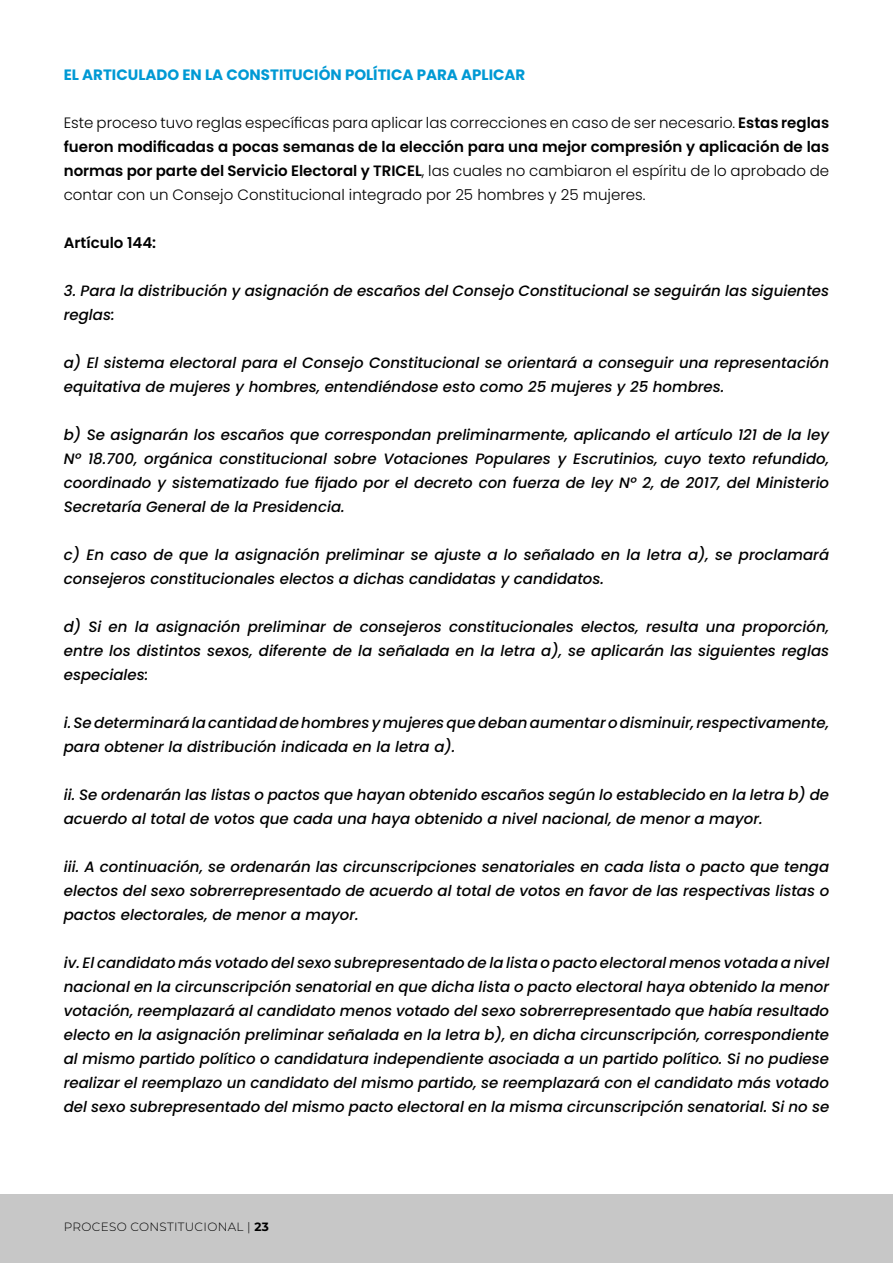
<style>
.page{position:relative;width:893px;height:1263px;background:#fff}
.page>*{position:absolute;margin:0;border:0;box-sizing:border-box;transform-origin:0 0}
.t1{font:italic 500 15px/24px "Poppins";color:#000}
.t2{font:300 15px/24px "Poppins";color:#000;text-align:justify}
.t3{font:700 15px "Poppins";color:#0099d4}
.t4{font:600 15px "Poppins";color:#000}
.t5{font:300 12px "Montserrat";letter-spacing:.025em;color:#000}
.s1{font-weight:600}
.s2{font-weight:700}
</style>
<div class="page">
<div style="left:0;top:1195px;width:893px;height:68px;background:#c7c7c7"></div>
<p class="t3" style="left:64px;top:66px;width:463px">EL ARTICULADO EN LA CONSTITUCIÓN POLÍTICA PARA APLICAR</p>
<p class="t2" style="left:64px;top:110px;width:767px">Este proceso tuvo reglas específicas para aplicar las correcciones en caso de ser necesario. <span class="s1">Estas reglas fueron modificadas a pocas semanas de la elección para una mejor compresión y aplicación de las normas por parte del Servicio Electoral y TRICEL</span>, las cuales no cambiaron el espíritu de lo aprobado de contar con un Consejo Constitucional integrado por 25 hombres y 25 mujeres.</p>
<p class="t4" style="left:64px;top:234px;width:94px">Artículo 144:</p>
<p class="t1" style="left:64px;top:278px;width:767px">3. Para la distribución y asignación de escaños del Consejo Constitucional se seguirán las siguientes reglas:</p>
<p class="t1" style="left:64px;top:350px;width:767px">a) El sistema electoral para el Consejo Constitucional se orientará a conseguir una representación equitativa de mujeres y hombres, entendiéndose esto como 25 mujeres y 25 hombres.</p>
<p class="t1" style="left:64px;top:422px;width:767px;text-align:justify">b) Se asignarán los escaños que correspondan preliminarmente, aplicando el artículo 121 de la ley Nº 18.700, orgánica constitucional sobre Votaciones Populares y Escrutinios, cuyo texto refundido, coordinado y sistematizado fue fijado por el decreto con fuerza de ley Nº 2, de 2017, del Ministerio Secretaría General de la Presidencia.</p>
<p class="t1" style="left:64px;top:542px;width:767px">c) En caso de que la asignación preliminar se ajuste a lo señalado en la letra a), se proclamará consejeros constitucionales electos a dichas candidatas y candidatos.</p>
<p class="t1" style="left:64px;top:614px;width:767px;text-align:justify">d) Si en la asignación preliminar de consejeros constitucionales electos, resulta una proporción, entre los distintos sexos, diferente de la señalada en la letra a), se aplicarán las siguientes reglas especiales:</p>
<p class="t1" style="left:64px;top:710px;width:767px">i. Se determinará la cantidad de hombres y mujeres que deban aumentar o disminuir, respectivamente, para obtener la distribución indicada en la letra a).</p>
<p class="t1" style="left:64px;top:782px;width:767px">ii. Se ordenarán las listas o pactos que hayan obtenido escaños según lo establecido en la letra b) de acuerdo al total de votos que cada una haya obtenido a nivel nacional, de menor a mayor.</p>
<p class="t1" style="left:64px;top:854px;width:767px;text-align:justify">iii. A continuación, se ordenarán las circunscripciones senatoriales en cada lista o pacto que tenga electos del sexo sobrerrepresentado de acuerdo al total de votos en favor de las respectivas listas o pactos electorales, de menor a mayor.</p>
<p class="t1" style="left:64px;top:950px;width:767px;text-align:justify">iv. El candidato más votado del sexo subrepresentado de la lista o pacto electoral menos votada a nivel nacional en la circunscripción senatorial en que dicha lista o pacto electoral haya obtenido la menor votación, reemplazará al candidato menos votado del sexo sobrerrepresentado que había resultado electo en la asignación preliminar señalada en la letra b), en dicha circunscripción, correspondiente al mismo partido político o candidatura independiente asociada a un partido político. Si no pudiese realizar el reemplazo un candidato del mismo partido, se reemplazará con el candidato más votado del sexo subrepresentado del mismo pacto electoral en la misma circunscripción senatorial. Si no se</p>
<p class="t5" style="left:64px;top:1218px;width:207px">PROCESO CONSTITUCIONAL | <span class="s2">23</span></p>
</div>
